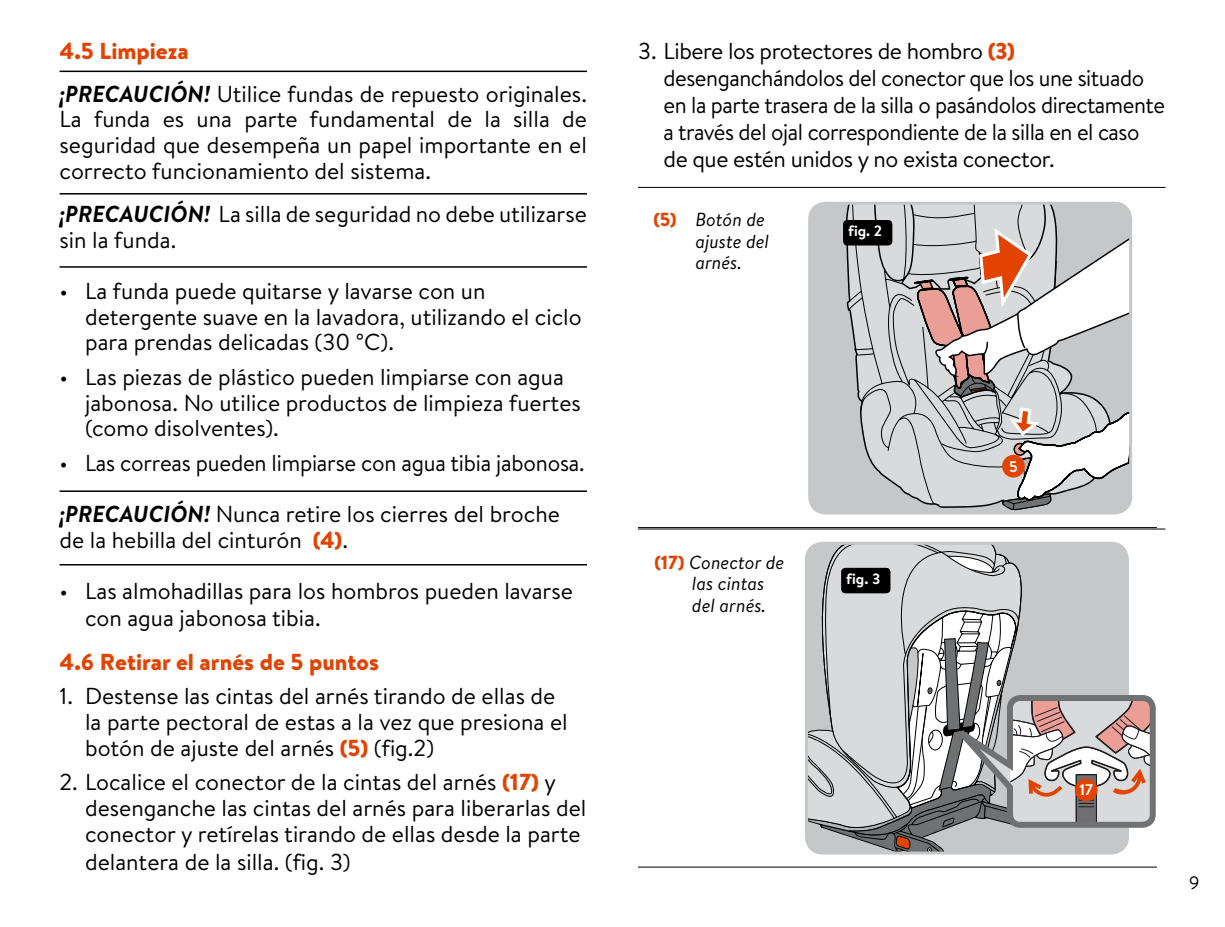
<style>
.page{position:relative;width:1225px;height:927px;background:#fff}
.page>*{position:absolute;margin:0;border:0;box-sizing:border-box;transform-origin:0 0}
.t1{font:23.1px/25.8px "Brandon Text";color:#000}
.t2{font:23.1px/27.3px "Brandon Text";letter-spacing:-.02em;color:#000}
.t3{font:900 23.1px "Brandon Text";color:#e24301}
.t4{font:italic 18.9px/21.6px "Brandon Text";color:#000}
.t5{font:18px "Brandon Text";color:#000}
.t6{font:700 15.3px "Brandon Text";color:#fff}
.t7{font:700 15px "Brandon Text";color:#fff}
.s1{font-weight:900;color:#e24301}
.s2{font-weight:700;font-style:italic}
.s3{font-weight:900;font-style:normal;color:#e24301}
</style>
<div class="page">
<div style="left:806px;top:543px;width:321px;height:310px;background:#c6c7c8;border-radius:16px"></div>
<svg style="left:822px;top:546px;width:74px;height:62px;background:#cacbcc"></svg>
<svg style="left:896px;top:546px;width:126px;height:62px;background:#cccdce"></svg>
<div style="left:805px;top:542px;width:324px;height:312px;border:3px solid #c6c7c8;border-radius:16px"></div>
<svg style="left:806px;top:608px;width:350px;height:245px"></svg>
<hr style="left:638px;top:867px;width:519px;height:1px;background:#000">
<div style="left:1074px;top:779px;width:23px;height:22px;background:#e24301;border-radius:50%"></div>
<div style="left:841px;top:568px;width:49px;height:25px;background:#000;border-radius:4px"></div>
<hr style="left:638px;top:187px;width:527px;height:1px;background:#000">
<hr style="left:638px;top:528px;width:527px;height:2px;background:#000">
<div style="left:809px;top:203px;width:321px;height:310px;background:#c6c7c8;border-radius:16px"></div>
<svg style="left:848px;top:206px;width:25px;height:260px"></svg>
<svg style="left:873px;top:203px;width:257px;height:307px"></svg>
<div style="left:808px;top:202px;width:324px;height:312px;border:3px solid #c6c7c8;border-radius:16px"></div>
<div style="left:1002px;top:455px;width:22px;height:23px;background:#e24301;border-radius:50%"></div>
<div style="left:843px;top:220px;width:49px;height:25px;background:#000;border-radius:4px"></div>
<hr style="left:60px;top:71px;width:527px;height:1px;background:#000">
<hr style="left:60px;top:193px;width:527px;height:2px;background:#000">
<hr style="left:60px;top:490px;width:527px;height:2px;background:#000">
<hr style="left:60px;top:564px;width:527px;height:1px;background:#000">
<hr style="left:60px;top:266px;width:527px;height:2px;background:#000">
<p class="t1" style="left:60px;top:28px;width:529px;line-height:42.9px"><span class="s1">4.5 Limpieza<br></span><span class="s2">¡PRECAUCIÓN!</span> Utilice fundas de repuesto originales.</p>
<p class="t1" style="left:60px;top:106px;width:529px;text-align:justify">La funda es una parte fundamental de la silla de seguridad que desempeña un papel importante en el correcto funcionamiento del sistema.</p>
<p class="t1" style="left:60px;top:200px;width:529px"><span class="s2">¡PRECAUCIÓN!</span> La silla de seguridad no debe utilizarse sin la funda.</p>
<p class="t1" style="left:85px;top:277px;width:498px;text-indent:-26px">• La funda puede quitarse y lavarse con un detergente suave en la lavadora, utilizando el ciclo para prendas delicadas (30 °C).</p>
<p class="t1" style="left:85px;top:363px;width:497px;text-indent:-26px">• Las piezas de plástico pueden limpiarse con agua jabonosa. No utilice productos de limpieza fuertes (como disolventes).</p>
<p class="t1" style="left:60px;top:449px;width:526px">• Las correas pueden limpiarse con agua tibia jabonosa.</p>
<p class="t1" style="left:60px;top:500px;width:502px"><span class="s2">¡PRECAUCIÓN!</span> Nunca retire los cierres del broche de la hebilla del cinturón <span class="s1">(4)</span>.</p>
<p class="t1" style="left:85px;top:577px;width:489px;line-height:27px;text-indent:-26px">• Las almohadillas para los hombros pueden lavarse con agua jabonosa tibia.</p>
<p class="t3" style="left:60px;top:646px;width:321px">4.6 Retirar el arnés de 5 puntos</p>
<p class="t1" style="left:85px;top:683px;width:484px;text-indent:-26px">1. Destense las cintas del arnés tirando de ellas de la parte pectoral de estas a la vez que presiona el botón de ajuste del arnés <span class="s1">(5)</span> (fig.2)</p>
<p class="t1" style="left:85px;top:768px;width:503px;text-indent:-26px">2. Localice el conector de la cintas del arnés <span class="s1">(17)</span> y desenganche las cintas del arnés para liberarlas del conector y retírelas tirando de ellas desde la parte delantera de la silla. (fig. 3)</p>
<p class="t2" style="left:663px;top:36px;width:503px;text-indent:-26px">3. Libere los protectores de hombro <span class="s1">(3) </span>desenganchándolos del conector que los une situado en la parte trasera de la silla o pasándolos directamente a través del ojal correspondiente de la silla en el caso de que estén unidos y no exista conector.</p>
<p class="t4" style="left:695px;top:208px;width:75px;text-indent:-42px"><span class="s3">(5)</span> Botón de ajuste del arnés.</p>
<p class="t7" style="left:848px;top:220px;width:36px">fig. 2</p>
<p class="t4" style="left:692px;top:551px;width:94px;text-indent:-37px"><span class="s3">(17)</span> Conector de las cintas del arnés.</p>
<p class="t7" style="left:846px;top:568px;width:36px">fig. 3</p>
<p class="t6" style="left:1009px;top:456px;width:10px">5</p>
<p class="t6" style="left:1079px;top:779px;width:15px">17</p>
<p class="t5" style="left:1189px;top:870px;width:12px">9</p>
</div>
